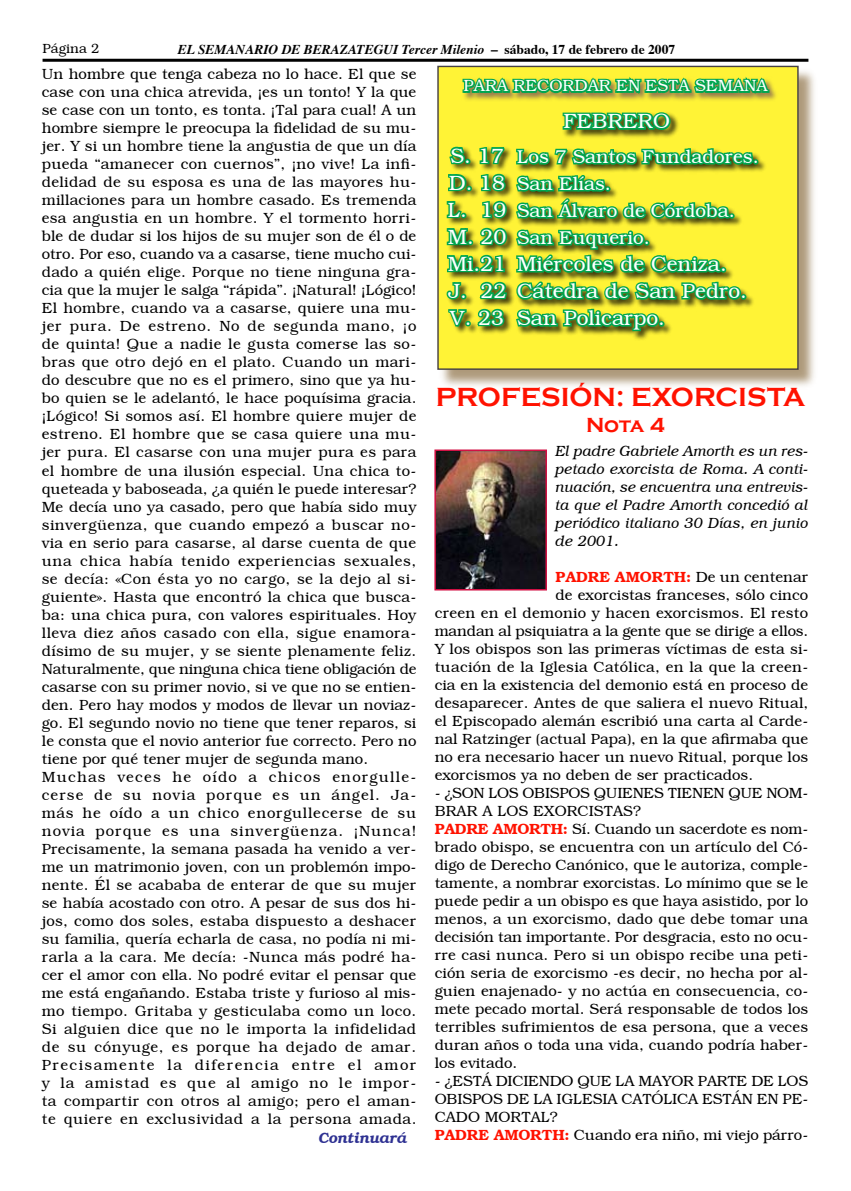
<style>
.page{position:relative;width:851px;height:1191px;background:#fff}
.page>*{position:absolute;margin:0;border:0;box-sizing:border-box;transform-origin:0 0}
.t1{font:700 27px "Copperplate Gothic";color:#ff1200}
.t2{font:300 21px/27px "Bookman";color:#fff}
.t3{font:700 21px "Copperplate Gothic";color:#ff1200}
.t4{font:300 18.9px/27px "Bookman";color:#fff}
.t5{font:300 16.5px "Bookman";color:#fff}
.t6{font:300 15px/18px "Bookman";color:#000}
.t7{font:italic 300 15px/18px "Bookman";letter-spacing:.005em;color:#000;text-align:justify}
.t8{font:600 15px "Bookman";color:#ff1200}
.t9{font:italic 600 15px "Bookman";letter-spacing:-.015em;color:#2e3192}
.t10{font:italic 700 13.5px "Times";color:#000}
.t11{font:300 13.5px "Bookman";color:#000}
.s1{font-style:normal}
.s2{font-weight:300;color:#000}
.s3{font-weight:600;color:#ff1200}
</style>
<div class="page">
<hr style="left:43px;top:59px;width:765px;height:3px;background:#000">
<div style="left:438px;top:66px;width:380px;height:323px;background:#93784f;opacity:.75"></div>
<div style="left:438px;top:66px;width:359px;height:303px;background:#fff336"></div>
<svg style="left:770px;top:81px;width:6px;height:19px"></svg>
<div style="left:515px;top:147px;width:252px;height:194px;background:#000;opacity:.75"></div>
<svg style="left:444px;top:65px;width:326px;height:268px"></svg>
<img style="left:437px;top:452px;width:107px;height:135px">
<div style="left:434px;top:449px;width:113px;height:141px;border:2px solid #d21144"></div>
<p class="t11" style="left:43px;top:41px;width:46px">Página</p>
<p class="t10" style="left:178px;top:37px;width:498px">EL SEMANARIO DE BERAZATEGUI Tercer Milenio <span class="s1">– sábado, 17 de febrero de 2007</span></p>
<p class="t6" style="left:42px;top:65px;width:376px">Un hombre que tenga cabeza no lo hace. El que se case con una chica atrevida, ¡es un tonto! Y la que se case con un tonto, es tonta. ¡Tal para cual! A un hombre siempre le preocupa la fidelidad de su mu&shy;jer. Y si un hombre tiene la angustia de que un día pueda “amanecer con cuernos”, ¡no vive! La infi&shy;delidad de su esposa es una de las mayores hu&shy;millaciones para un hombre casado. Es tremenda esa angustia en un hombre. Y el tormento horri&shy;ble de dudar si los hijos de su mujer son de él o de otro. Por eso, cuando va a casarse, tiene mucho cui&shy;dado a quién elige. Porque no tiene ninguna gra&shy;cia que la mujer le salga “rápida”. ¡Natural! ¡Lógico!<br>El hombre, cuando va a casarse, quiere una mu&shy;jer pura. De estreno. No de segunda mano, ¡o de quinta! Que a nadie le gusta comerse las so&shy;bras que otro dejó en el plato. Cuando un mari&shy;do descubre que no es el primero, sino que ya hu&shy;bo quien se le adelantó, le hace poquísima gracia. ¡Lógico! Si somos así. El hombre quiere mujer de estreno. El hombre que se casa quiere una mu&shy;jer pura. El casarse con una mujer pura es para el hombre de una ilusión especial. Una chica to&shy;queteada y baboseada, ¿a quién le puede interesar?<br>Me decía uno ya casado, pero que había sido muy sinvergüenza, que cuando empezó a buscar no&shy;via en serio para casarse, al darse cuenta de que una chica había tenido experiencias sexuales, se decía: «Con ésta yo no cargo, se la dejo al si&shy;guiente». Hasta que encontró la chica que busca&shy;ba: una chica pura, con valores espirituales. Hoy lleva diez años casado con ella, sigue enamora&shy;dísimo de su mujer, y se siente plenamente feliz.<br>Naturalmente, que ninguna chica tiene obligación de casarse con su primer novio, si ve que no se entien&shy;den. Pero hay modos y modos de llevar un noviaz&shy;go. El segundo novio no tiene que tener reparos, si le consta que el novio anterior fue correcto. Pero no tiene por qué tener mujer de segunda mano.<br>Muchas veces he oído a chicos enorgulle&shy;cerse de su novia porque es un ángel. Ja&shy;más he oído a un chico enorgullecerse de su novia porque es una sinvergüenza. ¡Nunca!<br>Precisamente, la semana pasada ha venido a ver&shy;me un matrimonio joven, con un problemón impo&shy;nente. Él se acababa de enterar de que su mujer se había acostado con otro. A pesar de sus dos hi&shy;jos, como dos soles, estaba dispuesto a deshacer su familia, quería echarla de casa, no podía ni mi&shy;rarla a la cara. Me decía: -Nunca más podré ha&shy;cer el amor con ella. No podré evitar el pensar que me está engañando. Estaba triste y furioso al mis&shy;mo tiempo. Gritaba y gesticulaba como un loco.<br>Si alguien dice que no le importa la infidelidad de su cónyuge, es porque ha dejado de amar.<br>Precisamente la diferencia entre el amor y la amistad es que al amigo no le impor&shy;ta compartir con otros al amigo; pero el aman&shy;te quiere en exclusividad a la persona amada.</p>
<p class="t9" style="left:319px;top:1128px;width:90px">Continuará</p>
<p class="t5" style="left:463px;top:76px;width:305px">PARA RECORDAR EN ESTA SEMANA</p>
<h2 class="t2" style="left:447px;top:142px;width:60px">S. 17<br>D. 18<br>L. 19<br>M. 20<br>Mi.21<br>J. 22<br>V. 23</h2>
<h2 class="t2" style="left:563px;top:108px;width:108px">FEBRERO</h2>
<p class="t4" style="left:517px;top:143px;width:243px">Los 7 Santos Fundadores.<br>San Elías.<br>San Álvaro de Córdoba.<br>San Euquerio.</p>
<h2 class="t2" style="left:517px;top:250px;width:231px">Miércoles de Ceniza.<br>Cátedra de San Pedro.<br>San Policarpo.</h2>
<h1 class="t1" style="left:435px;top:382px;width:371px">PROFESIÓN: EXORCISTA</h1>
<h2 class="t3" style="left:586px;top:413px;width:80px">Nota 4</h2>
<p class="t7" style="left:555px;top:442px;width:254px">El padre Gabriele Amorth es un res&shy;petado exorcista de Roma. A conti&shy;nuación, se encuentra una entrevis&shy;ta que el Padre Amorth concedió al periódico italiano 30 Días, en junio de 2001.</p>
<p class="t8" style="left:555px;top:567px;width:254px">PADRE AMORTH: <span class="s2">De un centenar</span></p>
<p class="t6" style="left:555px;top:586px;width:254px">de exorcistas franceses, sólo cinco</p>
<p class="t6" style="left:434px;top:604px;width:375px">creen en el demonio y hacen exorcismos. El resto</p>
<p class="t6" style="left:434px;top:622px;width:375px">mandan al psiquiatra a la gente que se dirige a ellos.</p>
<p class="t6" style="left:434px;top:640px;width:375px">Y los obispos son las primeras víctimas de esta si-</p>
<p class="t6" style="left:434px;top:658px;width:375px">tuación de la Iglesia Católica, en la que la creen-</p>
<p class="t6" style="left:434px;top:676px;width:375px">cia en la existencia del demonio está en proceso de</p>
<p class="t6" style="left:434px;top:694px;width:375px">desaparecer. Antes de que saliera el nuevo Ritual,</p>
<p class="t6" style="left:434px;top:712px;width:375px">el Episcopado alemán escribió una carta al Carde-</p>
<p class="t6" style="left:434px;top:730px;width:375px">nal Ratzinger (actual Papa), en la que afirmaba que</p>
<p class="t6" style="left:434px;top:748px;width:375px">no era necesario hacer un nuevo Ritual, porque los</p>
<p class="t6" style="left:434px;top:766px;width:320px">exorcismos ya no deben de ser practicados.</p>
<p class="t6" style="left:434px;top:784px;width:375px">- ¿SON LOS OBISPOS QUIENES TIENEN QUE NOM-BRAR A LOS EXORCISTAS?<br><span class="s3">PADRE AMORTH:</span> Sí. Cuando un sacerdote es nom&shy;brado obispo, se encuentra con un artículo del Có&shy;digo de Derecho Canónico, que le autoriza, comple&shy;tamente, a nombrar exorcistas. Lo mínimo que se le puede pedir a un obispo es que haya asistido, por lo menos, a un exorcismo, dado que debe tomar una decisión tan importante. Por desgracia, esto no ocu&shy;rre casi nunca. Pero si un obispo recibe una peti&shy;ción seria de exorcismo -es decir, no hecha por al&shy;guien enajenado- y no actúa en consecuencia, co&shy;mete pecado mortal. Será responsable de todos los terribles sufrimientos de esa persona, que a veces duran años o toda una vida, cuando podría haber&shy;los evitado.</p>
<p class="t6" style="left:434px;top:1072px;width:375px">- ¿ESTÁ DICIENDO QUE LA MAYOR PARTE DE LOS OBISPOS DE LA IGLESIA CATÓLICA ESTÁN EN PE-CADO MORTAL?<br><span class="s3">PADRE AMORTH:</span> Cuando era niño, mi viejo párro-</p>
</div>
